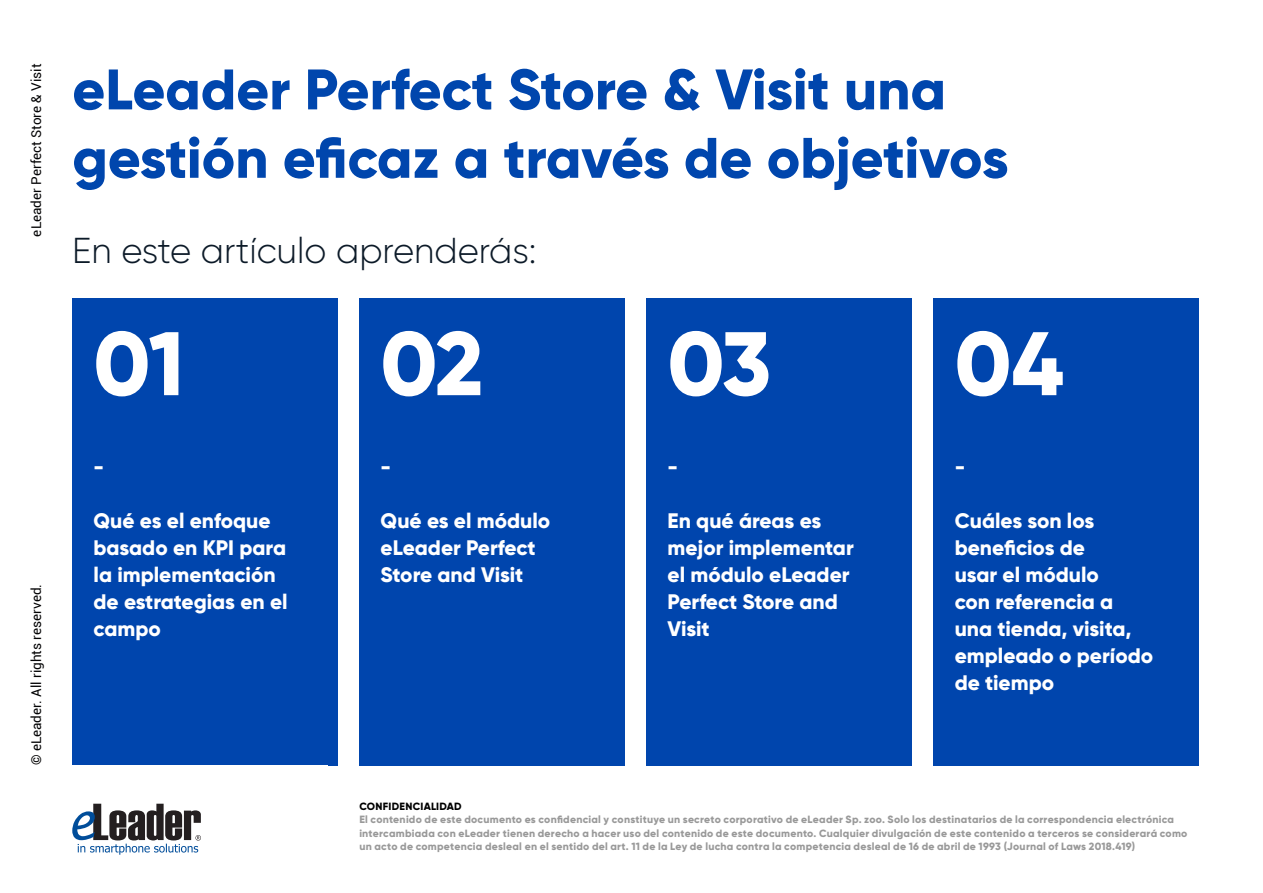
<style>
.page{position:relative;width:1263px;height:893px;background:#fff}
.page>*{position:absolute;margin:0;border:0;box-sizing:border-box;transform-origin:0 0}
.t1{font:800 90px "Gilroy";letter-spacing:-.02em;color:#fff}
.t2{font:800 57px/68.4px "Gilroy";letter-spacing:-.005em;color:#0046ad}
.t3{font:300 36px "Gilroy";color:#0c1a28}
.t4{font:800 21px/27px "Gilroy";color:#fff}
.t5{font:13.5px "Roboto";color:#020203}
.t6{font:800 10.5px/13.5px "Gilroy";letter-spacing:.02em;color:#999}
.t7{font:800 10.5px "Gilroy";letter-spacing:.025em;color:#000}
</style>
<div class="page">
<div style="left:72px;top:298px;width:266px;height:467px;background:#0045ad"></div>
<svg style="left:72px;top:804px;width:129px;height:51px"></svg>
<div style="left:359px;top:298px;width:266px;height:467px;background:#0045ad"></div>
<div style="left:646px;top:298px;width:266px;height:467px;background:#0045ad"></div>
<div style="left:933px;top:298px;width:266px;height:467px;background:#0045ad"></div>
<p class="t5" style="left:27px;top:236px;width:174px;rotate:-90deg">eLeader Perfect Store &amp; Visit</p>
<p class="t5" style="left:27px;top:765px;width:183px;rotate:-90deg">© eLeader. All rights reserved.</p>
<h2 class="t2" style="left:72px;top:55px;width:938px">eLeader Perfect Store &amp; Visit una gestión eficaz a través de objetivos</h2>
<h3 class="t3" style="left:72px;top:228px;width:465px">En este artículo aprenderás:</h3>
<h1 class="t1" style="left:94px;top:307px;width:93px">01</h1>
<h3 class="t4" style="left:94px;top:453px;width:12px">-</h3>
<h3 class="t4" style="left:94px;top:507px;width:196px">Qué es el enfoque basado en KPI para la implementación de estrategias en el campo</h3>
<h1 class="t1" style="left:381px;top:307px;width:104px">02</h1>
<h3 class="t4" style="left:381px;top:453px;width:12px">-</h3>
<h3 class="t4" style="left:381px;top:507px;width:171px">Qué es el módulo eLeader Perfect<br>Store and Visit</h3>
<h1 class="t1" style="left:668px;top:307px;width:105px">03</h1>
<h3 class="t4" style="left:668px;top:453px;width:12px">-</h3>
<h3 class="t4" style="left:668px;top:507px;width:188px">En qué áreas es mejor implementar el módulo eLeader<br>Perfect Store and<br>Visit</h3>
<h1 class="t1" style="left:955px;top:307px;width:110px">04</h1>
<h3 class="t4" style="left:955px;top:453px;width:12px">-</h3>
<h3 class="t4" style="left:955px;top:507px;width:200px">Cuáles son los beneficios de<br>usar el módulo<br>con referencia a una tienda, visita, empleado o período de tiempo</h3>
<p class="t7" style="left:359px;top:800px;width:104px">CONFIDENCIALIDAD</p>
<p class="t6" style="left:359px;top:813px;width:829px">El contenido de este documento es confidencial y constituye un secreto corporativo de eLeader Sp. zoo. Solo los destinatarios de la correspondencia electrónica intercambiada con eLeader tienen derecho a hacer uso del contenido de este documento. Cualquier divulgación de este contenido a terceros se considerará como un acto de competencia desleal en el sentido del art. 11 de la Ley de lucha contra la competencia desleal de 16 de abril de 1993 (Journal of Laws 2018.419)</p>
</div>
